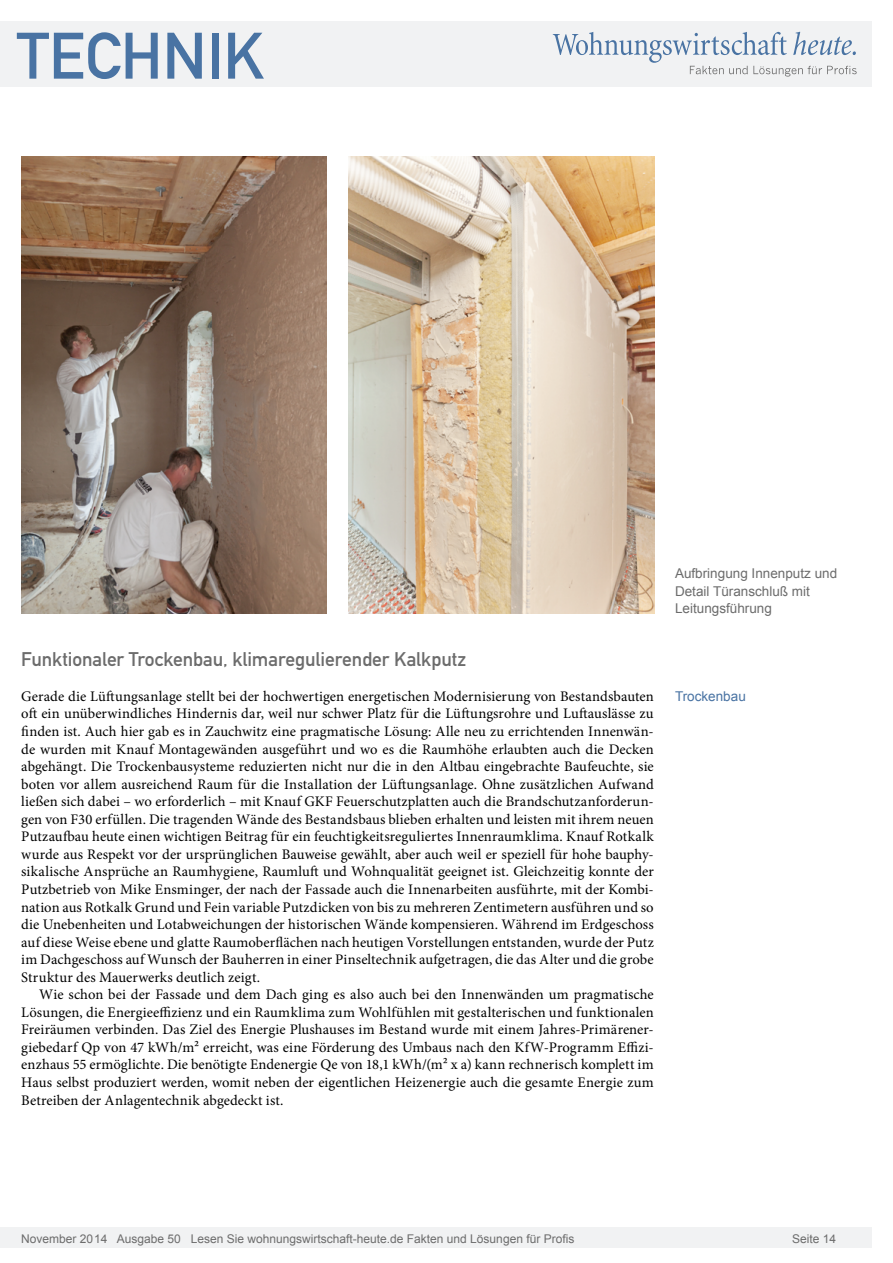
<style>
.page{position:relative;width:893px;height:1263px;background:#fff}
.page>*{position:absolute;margin:0;border:0;box-sizing:border-box;transform-origin:0 0}
.t1{font:64.5px "DIN Mittelschrift";color:#4973a3}
.Überschrift_Grau{font:19.5px "DIN Mittelschrift";letter-spacing:-.005em;color:#6c6c6c}
.Fließtext_erste_Zeil{font:14.7px/17.5px "Minion Pro";letter-spacing:.005em;color:#000;text-align:justify}
.Fliesstext{font:14.7px/17.5px "Minion Pro";letter-spacing:.005em;color:#000;text-align:justify}
.Bildunterschrift{font:13.5px/17.5px "Arial";color:#6c6c6c}
.Info{font:13.5px "Arial";color:#4973a3}
.t2{font:12px "Arial";color:#6c6c6c}
</style>
<div class="page">
<div style="left:0;top:1227px;width:872px;height:20px;background:#f1f2f3"></div>
<div style="left:0;top:21px;width:872px;height:66px;background:#f1f2f3"></div>
<svg style="left:553px;top:32px;width:304px;height:45px"></svg>
<img style="left:349px;top:157px;width:305px;height:456px">
<img style="left:21px;top:157px;width:305px;height:456px">
<h1 class="t1" style="left:17px;top:18px;width:249px">TECHNIK</h1>
<p class="Überschrift_Grau" style="left:21px;top:647px;width:446px">Funktionaler Trockenbau, klimaregulierender Kalkputz</p>
<p class="Fließtext_erste_Zeil" style="left:21px;top:687px;width:634px">Gerade die Lüftungsanlage stellt bei der hochwertigen energetischen Modernisierung von Bestandsbauten oft ein unüberwindliches Hindernis dar, weil nur schwer Platz für die Lüftungsrohre und Luftauslässe zu finden ist. Auch hier gab es in Zauchwitz eine pragmatische Lösung: Alle neu zu errichtenden Innenwän&shy;de wurden mit Knauf Montagewänden ausgeführt und wo es die Raumhöhe erlaubten auch die Decken abgehängt. Die Trockenbausysteme reduzierten nicht nur die in den Altbau eingebrachte Baufeuchte, sie boten vor allem ausreichend Raum für die Installation der Lüftungsanlage. Ohne zusätzlichen Aufwand ließen sich dabei – wo erforderlich – mit Knauf GKF Feuerschutzplatten auch die Brandschutzanforderun&shy;gen von F30 erfüllen. Die tragenden Wände des Bestandsbaus blieben erhalten und leisten mit ihrem neuen Putzaufbau heute einen wichtigen Beitrag für ein feuchtigkeitsreguliertes Innenraumklima. Knauf Rotkalk wurde aus Respekt vor der ursprünglichen Bauweise gewählt, aber auch weil er speziell für hohe bauphy&shy;sikalische Ansprüche an Raumhygiene, Raumluft und Wohnqualität geeignet ist. Gleichzeitig konnte der Putzbetrieb von Mike Ensminger, der nach der Fassade auch die Innenarbeiten ausführte, mit der Kombi&shy;nation aus Rotkalk Grund und Fein variable Putzdicken von bis zu mehreren Zentimetern ausführen und so die Unebenheiten und Lotabweichungen der historischen Wände kompensieren. Während im Erdgeschoss auf diese Weise ebene und glatte Raumoberflächen nach heutigen Vorstellungen entstanden, wurde der Putz im Dachgeschoss auf Wunsch der Bauherren in einer Pinseltechnik aufgetragen, die das Alter und die grobe Struktur des Mauerwerks deutlich zeigt.</p>
<p class="Fliesstext" style="left:21px;top:986px;width:634px;text-indent:18px">Wie schon bei der Fassade und dem Dach ging es also auch bei den Innenwänden um pragmatische Lösungen, die Energieeffizienz und ein Raumklima zum Wohlfühlen mit gestalterischen und funktionalen Freiräumen verbinden. Das Ziel des Energie Plushauses im Bestand wurde mit einem Jahres-Primärener&shy;giebedarf Qp von 47 kWh/m² erreicht, was eine Förderung des Umbaus nach den KfW-Programm Effizi&shy;enzhaus 55 ermöglichte. Die benötigte Endenergie Qe von 18,1 kWh/(m² x a) kann rechnerisch komplett im Haus selbst produziert werden, womit neben der eigentlichen Heizenergie auch die gesamte Energie zum Betreiben der Anlagentechnik abgedeckt ist.</p>
<p class="Bildunterschrift" style="left:675px;top:565px;width:164px">Aufbringung Innenputz und<br>Detail Türanschluß mit<br>Leitungsführung</p>
<p class="Info" style="left:675px;top:687px;width:72px">Trockenbau</p>
<p class="t2" style="left:21px;top:1230px;width:555px">November 2014 Ausgabe 50 Lesen Sie wohnungswirtschaft-heute.de Fakten und Lösungen für Profis</p>
<p class="t2" style="left:792px;top:1231px;width:46px">Seite 14</p>
</div>
